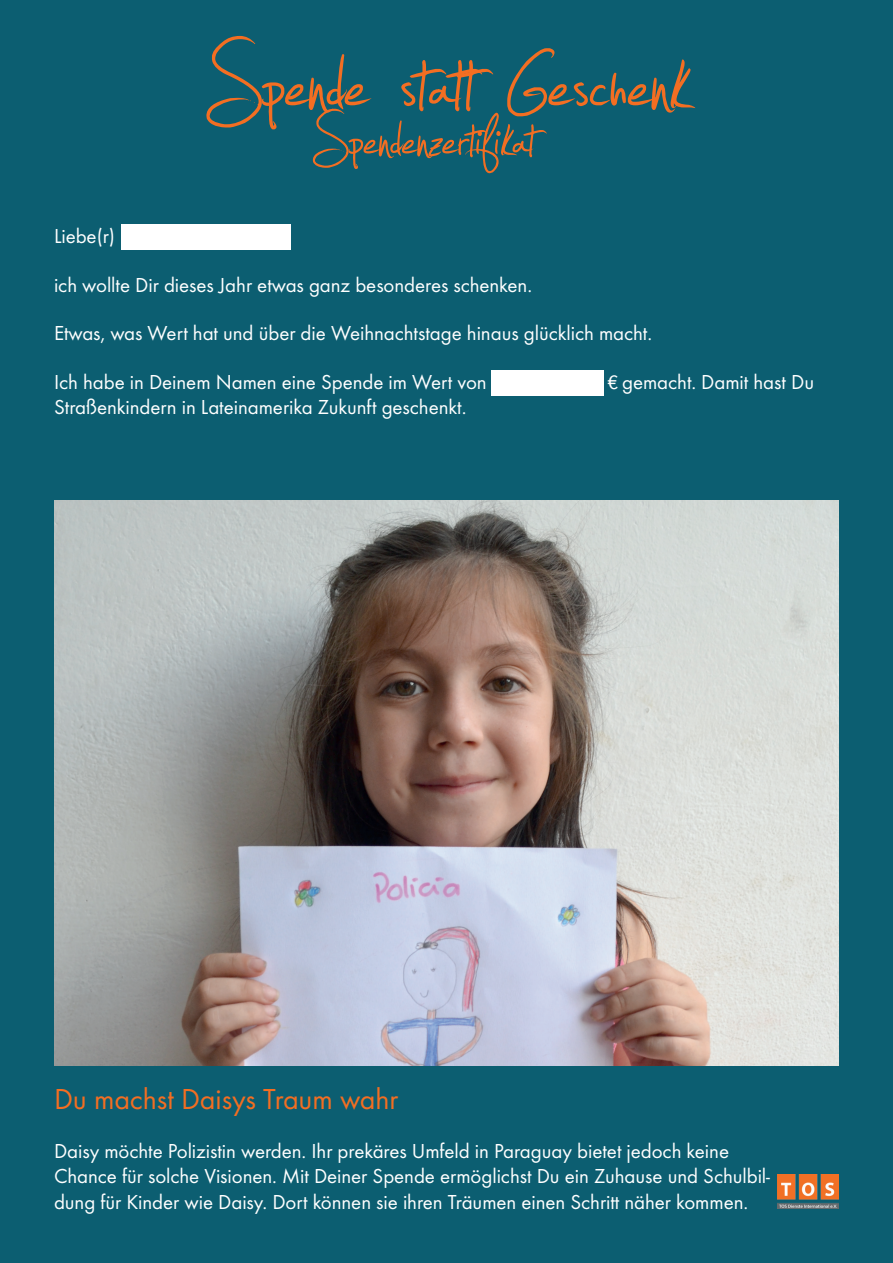
<style>
.page{position:relative;width:893px;height:1263px;background:#0c5e71}
.page>*{position:absolute;margin:0;border:0;box-sizing:border-box;transform-origin:0 0}
.t1{font:166.8px "Jellyka Estrya's Handwriting";color:#f36e22}
.t2{font:107.55px "Jellyka Estrya's Handwriting";color:#f36e22}
.t3{font:30px "Futura TOT";letter-spacing:-.005em;color:#f36e22}
.t4{font:21px/25.2px "Futura TOT";letter-spacing:-.005em;color:#fff}
.s1{font-family:"Source Sans Pro"}
</style>
<div class="page">
<img style="left:54px;top:500px;width:785px;height:565px">
<img style="left:778px;top:1175px;width:61px;height:34px">
<div style="left:122px;top:224px;width:169px;height:26px;background:#fff"></div>
<div style="left:491px;top:370px;width:112px;height:25px;background:#fff"></div>
<h1 class="t1" style="left:206px;top:14px;width:482px">Spende stat Geschenk</h1>
<h2 class="t2" style="left:312px;top:95px;width:224px">Spendenzertif ikat</h2>
<p class="t4" style="left:54px;top:223px;width:63px">Liebe(r)</p>
<p class="t4" style="left:54px;top:272px;width:480px">ich wollte Dir dieses Jahr etwas ganz besonderes schenken.</p>
<p class="t4" style="left:54px;top:320px;width:600px">Etwas, was Wert hat und über die Weihnachtstage hinaus glücklich macht.</p>
<p class="t4" style="left:54px;top:369px;width:434px">Ich habe in Deinem Namen eine Spende im Wert von</p>
<p class="t4" style="left:607px;top:369px;width:208px"><span class="s1">€</span> gemacht. Damit hast Du</p>
<p class="t4" style="left:54px;top:394px;width:414px">Straßenkindern in Lateinamerika Zukunft geschenkt.</p>
<h3 class="t3" style="left:54px;top:1081px;width:346px">Du machst Daisys Traum wahr</h3>
<p class="t4" style="left:54px;top:1138px;width:717px">Daisy möchte Polizistin werden. Ihr prekäres Umfeld in Paraguay bietet jedoch keine<br>Chance für solche Visionen. Mit Deiner Spende ermöglichst Du ein Zuhause und Schulbil&shy;dung für Kinder wie Daisy. Dort können sie ihren Träumen einen Schritt näher kommen.</p>
</div>
